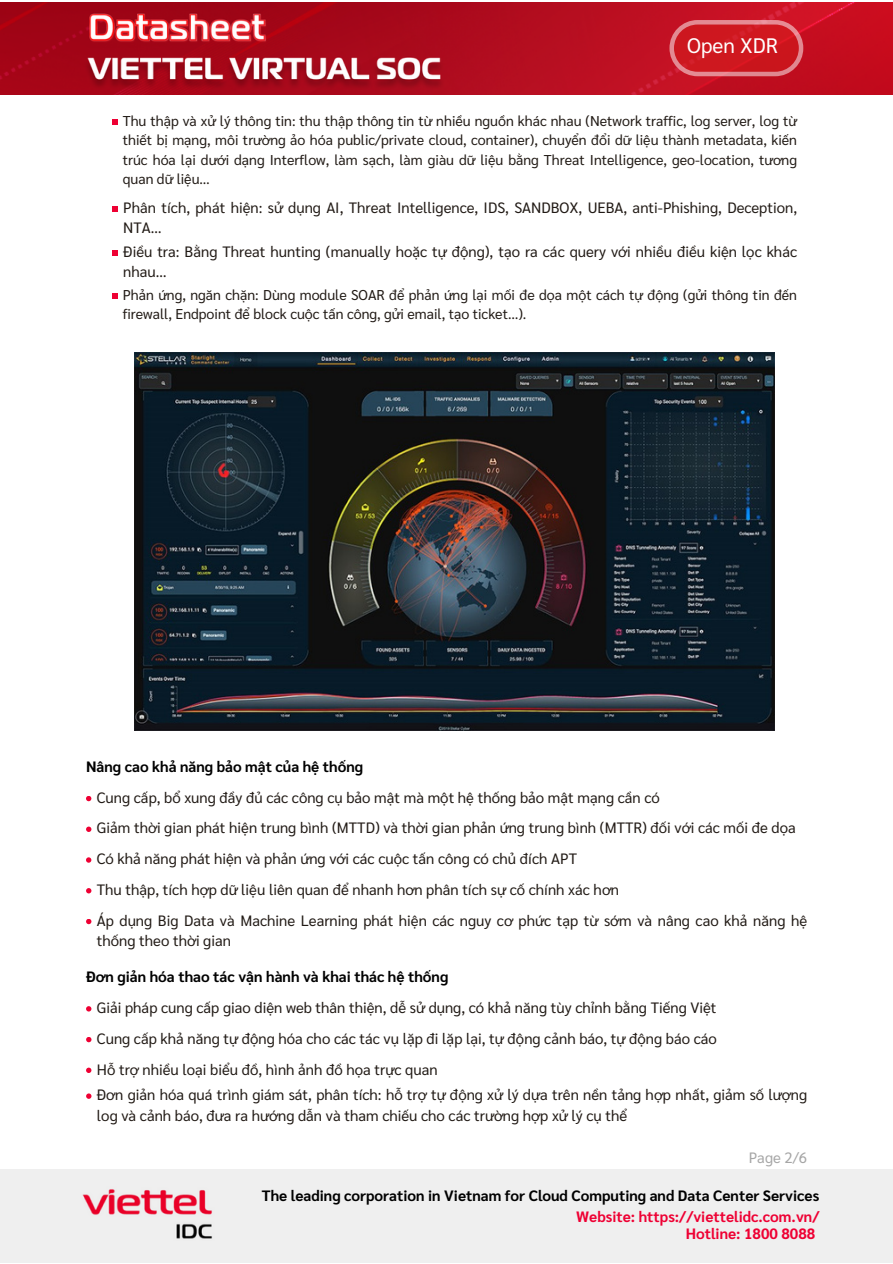
<style>
.page{position:relative;width:893px;height:1264px;background:#fff}
.page>*{position:absolute;margin:0;border:0;box-sizing:border-box;transform-origin:0 0}
.t1{font:21px "Sarabun";color:#fff}
.t2{font:15px/20.2px "Sarabun";color:#211a15}
.t3{font:700 15px "Sarabun";color:#000}
.t4{font:700 15px "Sarabun";color:#e03}
.t5{font:15px "Sarabun";color:#a6a6a6}
.t6{font:14.25px/19.2px "Sarabun";color:#211a15;text-align:justify}
</style>
<div class="page">
<svg style="left:112px;top:120px;width:6px;height:5px"></svg>
<svg style="left:112px;top:293px;width:6px;height:6px"></svg>
<svg style="left:112px;top:206px;width:6px;height:5px"></svg>
<svg style="left:86px;top:796px;width:5px;height:5px"></svg>
<svg style="left:86px;top:826px;width:5px;height:6px"></svg>
<svg style="left:86px;top:857px;width:5px;height:5px"></svg>
<svg style="left:86px;top:888px;width:5px;height:5px"></svg>
<svg style="left:86px;top:919px;width:5px;height:5px"></svg>
<div style="left:0;top:1169px;width:892px;height:93px;background:#efefef"></div>
<svg style="left:112px;top:250px;width:6px;height:5px"></svg>
<svg style="left:86px;top:1006px;width:5px;height:5px"></svg>
<svg style="left:86px;top:1037px;width:5px;height:5px"></svg>
<svg style="left:86px;top:1067px;width:5px;height:5px"></svg>
<svg style="left:86px;top:1093px;width:5px;height:5px"></svg>
<img style="left:135px;top:352px;width:639px;height:378px">
<img style="left:0;top:2px;width:892px;height:92px">
<svg style="left:669px;top:20px;width:134px;height:56px;background:#d12c35"></svg>
<p class="t1" style="left:687px;top:31px;width:92px">Open XDR</p>
<p class="t6" style="left:123px;top:110px;width:675px">Thu thập và xử lý thông tin: thu thập thông tin từ nhiều nguồn khác nhau (Network traffic, log server, log từ thiết bị mạng, môi trường ảo hóa public/private cloud, container), chuyển đổi dữ liệu thành metadata, kiến trúc hóa lại dưới dạng Interflow, làm sạch, làm giàu dữ liệu bằng Threat Intelligence, geo-location, tương quan dữ liệu…</p>
<p class="t2" style="left:123px;top:196px;width:675px">Phân tích, phát hiện: sử dụng AI, Threat Intelligence, IDS, SANDBOX, UEBA, anti-Phishing, Deception,<br>NTA…</p>
<p class="t2" style="left:123px;top:240px;width:675px">Điều tra: Bằng Threat hunting (manually hoặc tự động), tạo ra các query với nhiều điều kiện lọc khác nhau…</p>
<p class="t6" style="left:123px;top:284px;width:675px">Phản ứng, ngăn chặn: Dùng module SOAR để phản ứng lại mối đe dọa một cách tự động (gửi thông tin đến firewall, Endpoint để block cuộc tấn công, gửi email, tạo ticket…).</p>
<p class="t3" style="left:86px;top:756px;width:278px">Nâng cao khả năng bảo mật của hệ thống</p>
<p class="t2" style="left:97px;top:786px;width:564px">Cung cấp, bổ xung đầy đủ các công cụ bảo mật mà một hệ thống bảo mật mạng cần có</p>
<p class="t2" style="left:97px;top:817px;width:700px">Giảm thời gian phát hiện trung bình (MTTD) và thời gian phản ứng trung bình (MTTR) đối với các mối đe dọa</p>
<p class="t2" style="left:97px;top:847px;width:481px">Có khả năng phát hiện và phản ứng với các cuộc tấn công có chủ đích APT</p>
<p class="t2" style="left:97px;top:878px;width:523px">Thu thập, tích hợp dữ liệu liên quan để nhanh hơn phân tích sự cố chính xác hơn</p>
<p class="t2" style="left:97px;top:909px;width:711px">Áp dụng Big Data và Machine Learning phát hiện các nguy cơ phức tạp từ sớm và nâng cao khả năng hệ thống theo thời gian</p>
<p class="t3" style="left:86px;top:966px;width:363px">Đơn giản hóa thao tác vận hành và khai thác hệ thống</p>
<p class="t2" style="left:97px;top:996px;width:621px">Giải pháp cung cấp giao diện web thân thiện, dễ sử dụng, có khả năng tùy chỉnh bằng Tiếng Việt</p>
<p class="t2" style="left:97px;top:1027px;width:621px">Cung cấp khả năng tự động hóa cho các tác vụ lặp đi lặp lại, tự động cảnh báo, tự động báo cáo</p>
<p class="t2" style="left:97px;top:1058px;width:342px">Hỗ trợ nhiều loại biểu đồ, hình ảnh đồ họa trực quan</p>
<p class="t2" style="left:97px;top:1083px;width:711px">Đơn giản hóa quá trình giám sát, phân tích: hỗ trợ tự động xử lý dựa trên nền tảng hợp nhất, giảm số lượng log và cảnh báo, đưa ra hướng dẫn và tham chiếu cho các trường hợp xử lý cụ thể</p>
<p class="t5" style="left:748px;top:1147px;width:60px">Page 2/6</p>
<p class="t3" style="left:262px;top:1184px;width:559px">The leading corporation in Vietnam for Cloud Computing and Data Center Services</p>
<p class="t4" style="left:576px;top:1206px;width:245px">Website: https://viettelidc.com.vn/</p>
<p class="t4" style="left:685px;top:1223px;width:131px">Hotline: 1800 8088</p>
</div>
